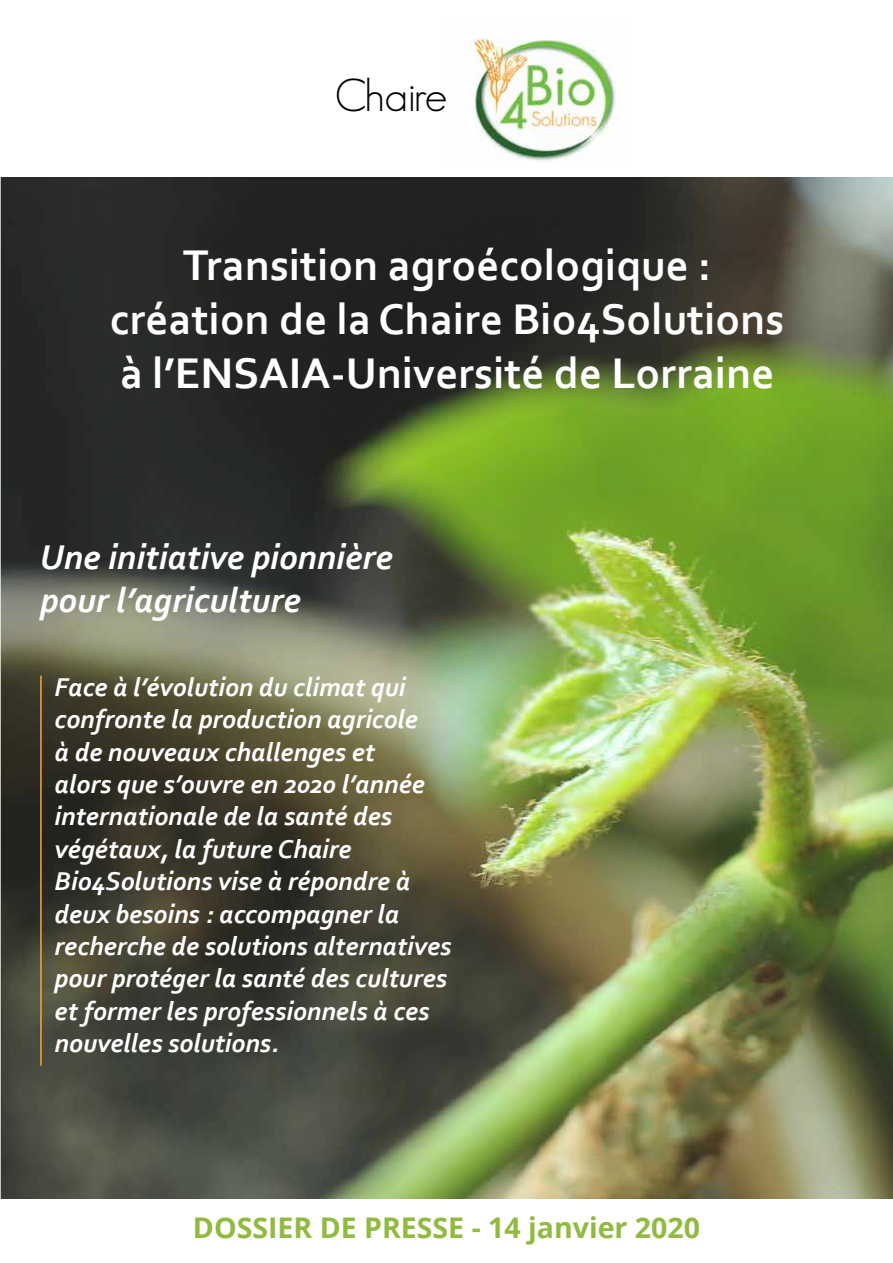
<style>
.page{position:relative;width:893px;height:1263px;background:#fff}
.page>*{position:absolute;margin:0;border:0;box-sizing:border-box;transform-origin:0 0}
.t1{font:700 45px/54px "Corbel";color:#fff;text-align:center}
.t2{font:300 45px "Geosans";letter-spacing:-.05em;color:#000}
.t3{font:italic 700 36px/43.2px "Corbel";color:#fff}
.t4{font:700 28.5px "Open Sans";color:#91ba40}
.t5{font:italic 700 27px/32.4px "Corbel";color:#fff}
</style>
<div class="page">
<img style="left:1px;top:177px;width:892px;height:1022px">
<img style="left:473px;top:38px;width:143px;height:123px">
<hr style="left:40px;top:676px;width:2px;height:389px;background:#f6a63e">
<h1 class="t2" style="left:335px;top:70px;width:114px">Chaire</h1>
<h1 class="t1" style="left:110px;top:237px;width:676px">Transition agroécologique : création de la Chaire Bio4Solutions à l’ENSAIA-Université de Lorraine</h1>
<h2 class="t3" style="left:40px;top:534px;width:354px">Une initiative pionnière pour l’agriculture</h2>
<p class="t5" style="left:55px;top:670px;width:398px">Face à l’évolution du climat qui confronte la production agricole<br>à de nouveaux challenges et<br>alors que s’ouvre en 2020 l’année internationale de la santé des végétaux, la future Chaire<br>Bio4Solutions vise à répondre à deux besoins : accompagner la recherche de solutions alternatives pour protéger la santé des cultures et former les professionnels à ces nouvelles solutions.</p>
<p class="t4" style="left:193px;top:1208px;width:509px">DOSSIER DE PRESSE - 14 janvier 2020</p>
</div>
